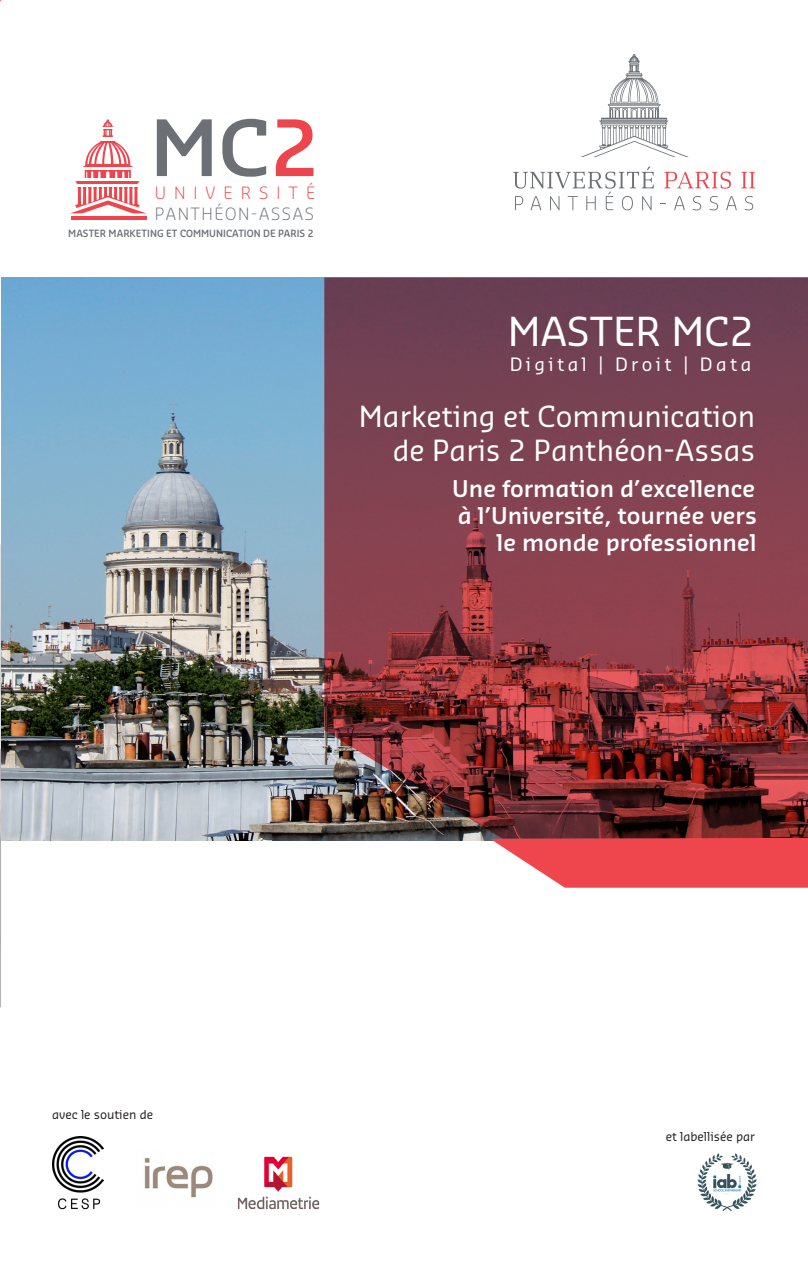
<style>
.page{position:relative;width:808px;height:1263px;background:#fff}
.page>*{position:absolute;margin:0;border:0;box-sizing:border-box;transform-origin:0 0}
.t1{font:600 75.6px "Sansa Pro";color:#6c7075;scale:1.04 1}
.t2{font:39px "Sansa Pro";color:#fff}
.t3{font:28.5px/34.2px "Sansa Pro";color:#fff;text-align:right}
.t4{font:600 22.5px/27px "Sansa Pro";color:#fff;text-align:right}
.t5{font:18px "Sansa Pro";letter-spacing:.19em;color:#fff}
.t6{font:300 16.5px "Sansa Pro";letter-spacing:.1em;color:#6c7075}
.t7{font:300 16.5px "Sansa Pro";letter-spacing:.485em;color:#ee444c}
.t8{font:12px "Sansa Pro";color:#231f20}
.t9{font:600 9.75px "Sansa Pro";color:#6c7075;scale:.95 1}
.s1{color:#ee444c}
</style>
<div class="page">
<img style="left:0;top:544px;width:1px;height:464px">
<img style="left:1px;top:278px;width:489px;height:563px">
<svg style="left:70px;top:119px;width:76px;height:95px"></svg>
<hr style="left:71px;top:216px;width:76px;height:4px;background:#ee444c">
<svg style="left:323px;top:277px;width:485px;height:562px;background:#7d3c46"></svg>
<svg style="left:490px;top:838px;width:318px;height:50px;background:#ef5c62"></svg>
<img style="left:237px;top:1156px;width:83px;height:54px">
<svg style="left:674px;top:196px;width:11px;height:14px"></svg>
<svg style="left:693px;top:196px;width:8px;height:14px"></svg>
<svg style="left:710px;top:196px;width:8px;height:14px"></svg>
<svg style="left:726px;top:196px;width:11px;height:14px"></svg>
<svg style="left:745px;top:196px;width:8px;height:14px"></svg>
<svg style="left:513px;top:167px;width:141px;height:43px"></svg>
<svg style="left:664px;top:172px;width:67px;height:17px"></svg>
<svg style="left:741px;top:172px;width:14px;height:16px"></svg>
<svg style="left:581px;top:54px;width:108px;height:103px"></svg>
<img style="left:144px;top:1158px;width:69px;height:40px">
<img style="left:53px;top:1136px;width:51px;height:74px">
<img style="left:697px;top:1153px;width:60px;height:58px">
<h1 class="t1" style="left:150px;top:98px;width:164px">MC<span class="s1">2</span></h1>
<p class="t6" style="left:155px;top:203px;width:160px">PANTHÉON-ASSAS</p>
<p class="t7" style="left:155px;top:182px;width:162px">UNIVERSITÉ</p>
<p class="t9" style="left:68px;top:227px;width:260px">MASTER MARKETING ET COMMUNICATION DE PARIS 2</p>
<h2 class="t2" style="left:508px;top:306px;width:247px">MASTER MC2</h2>
<p class="t5" style="left:510px;top:353px;width:243px">Digital | Droit | Data</p>
<p class="t3" style="left:359px;top:398px;width:398px">Marketing et Communication de Paris 2 Panthéon-Assas</p>
<p class="t4" style="left:452px;top:474px;width:306px">Une formation d’excellence à l’Université, tournée vers le monde professionnel</p>
<p class="t8" style="left:52px;top:1107px;width:103px">avec le soutien de</p>
<p class="t8" style="left:666px;top:1128px;width:91px">et labellisée par</p>
</div>
